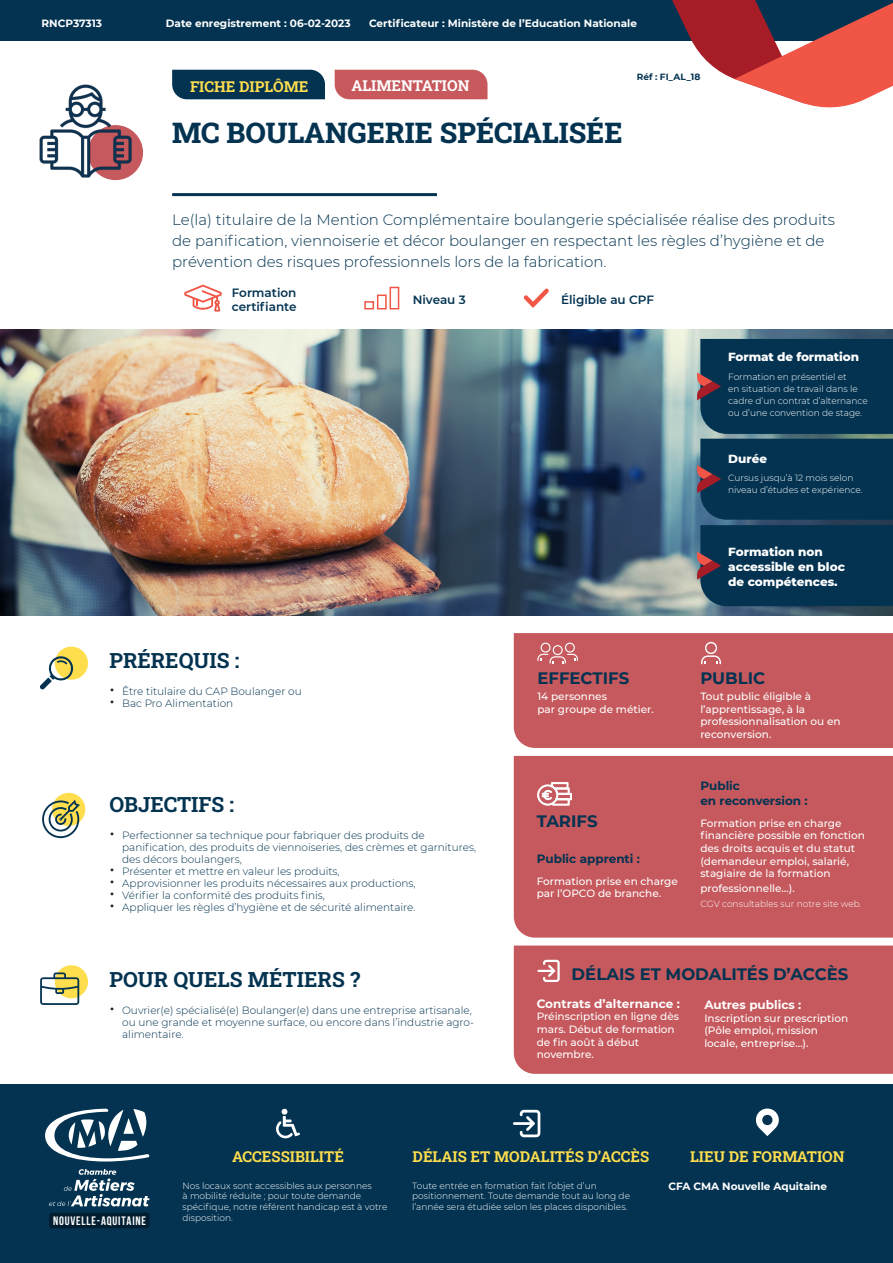
<style>
.page{position:relative;width:893px;height:1263px;background:#fff}
.page>*{position:absolute;margin:0;border:0;box-sizing:border-box;transform-origin:0 0}
.TITRE_DE_LA_FICHE{font:28.5px "Roboto Slab";color:#033351}
._8_FILETS_SOUS_TITRES{font:21px "Roboto Slab";color:#033351}
.t1{font:700 16.5px "Montserrat";color:#033351}
.Texte_intro{font:300 15px/21px "Montserrat";color:#033351}
.TITRES{font:15px "Roboto Slab";color:#ffde4e}
.Titre_Mon_objectif{font:15px "Roboto Slab";color:#ffde4e}
.Titre_Mon_objectif-2{font:15px "Roboto Slab";color:#fff}
.t2{font:700 12.3px "Bebas Neue";letter-spacing:.07em;color:#fff}
.t3{font:800 12px/15px "Montserrat";color:#fff}
.t4{font:600 12px/14.4px "Montserrat";color:#033351}
.t5{font:700 12px/14.4px "Montserrat";color:#033351}
.t6{font:700 12px "Montserrat";color:#fff}
.t7{font:300 10.5px/12px "Montserrat";color:#033351}
.t8{font:500 10.5px/12.6px "Montserrat";color:#fff}
.Num_Reference_fiche{font:700 10.5px "Montserrat";color:#fff}
.Texte_lieu_de_formation{font:700 10.5px "Montserrat";color:#fff}
.Texte_intro-2{font:300 9px/10.8px "Montserrat";color:#fff}
.Num_Reference_fiche-2{font:700 9px "Montserrat";color:#033351}
.s1{font-weight:400;font-size:18px;color:#231f20}
</style>
<div class="page">
<img style="left:0;top:329px;width:893px;height:287px">
<div style="left:0;top:0;width:893px;height:40px;background:#033351"></div>
<div style="left:172px;top:70px;width:153px;height:29px;background:#033351"></div>
<div style="left:335px;top:70px;width:152px;height:29px;background:#c7595d"></div>
<svg style="left:184px;top:285px;width:38px;height:27px"></svg>
<div style="left:364px;top:301px;width:10px;height:8px;border:2px solid #f05545"></div>
<div style="left:390px;top:287px;width:9px;height:22px;border:2px solid #f05545"></div>
<div style="left:377px;top:295px;width:10px;height:14px;border:2px solid #f05545"></div>
<div style="left:55px;top:647px;width:33px;height:33px;background:#ffde4e;border-radius:50%"></div>
<svg style="left:40px;top:655px;width:34px;height:35px"></svg>
<div style="left:52px;top:793px;width:33px;height:33px;background:#ffde4e;border-radius:50%"></div>
<svg style="left:42px;top:800px;width:38px;height:38px"></svg>
<div style="left:55px;top:965px;width:33px;height:33px;background:#ffde4e;border-radius:50%"></div>
<svg style="left:40px;top:972px;width:39px;height:33px"></svg>
<div style="left:514px;top:756px;width:379px;height:181px;background:#c5595d"></div>
<div style="left:514px;top:945px;width:379px;height:129px;background:#c5595d"></div>
<svg style="left:537px;top:960px;width:23px;height:22px"></svg>
<div style="left:514px;top:633px;width:379px;height:115px;background:#c5595d"></div>
<svg style="left:537px;top:782px;width:35px;height:23px"></svg>
<div style="left:0;top:1084px;width:893px;height:179px;background:#033351"></div>
<svg style="left:49px;top:1169px;width:101px;height:37px"></svg>
<svg style="left:45px;top:1109px;width:104px;height:52px"></svg>
<div style="left:49px;top:1212px;width:101px;height:16px;background:#011e31;border-radius:3px"></div>
<svg style="left:756px;top:1108px;width:23px;height:28px"></svg>
<svg style="left:276px;top:1109px;width:24px;height:29px"></svg>
<svg style="left:513px;top:1110px;width:27px;height:27px"></svg>
<img style="left:39px;top:84px;width:104px;height:97px">
<svg style="left:591px;top:0;width:302px;height:108px"></svg>
<hr style="left:172px;top:193px;width:265px;height:3px;background:#033351">
<svg style="left:524px;top:288px;width:25px;height:20px"></svg>
<svg style="left:697px;top:339px;width:196px;height:267px;background:#0c3754"></svg>
<p class="Num_Reference_fiche" style="left:42px;top:15px;width:62px">RNCP37313</p>
<p class="Num_Reference_fiche" style="left:166px;top:15px;width:186px">Date enregistrement : 06-02-2023</p>
<p class="Num_Reference_fiche" style="left:369px;top:15px;width:269px">Certificateur : Ministère de l’Education Nationale</p>
<p class="Titre_Mon_objectif" style="left:190px;top:76px;width:120px">FICHE DIPLÔME</p>
<p class="Titre_Mon_objectif-2" style="left:351px;top:75px;width:120px">ALIMENTATION</p>
<p class="TITRE_DE_LA_FICHE" style="left:172px;top:113px;width:452px">MC BOULANGERIE SPÉCIALISÉE</p>
<p class="Num_Reference_fiche-2" style="left:637px;top:70px;width:65px">Réf : FI_AL_18</p>
<p class="Texte_intro" style="left:172px;top:209px;width:664px">Le(la) titulaire de la Mention Complémentaire boulangerie spécialisée réalise des produits de panification, viennoiserie et décor boulanger en respectant les règles d’hygiène et de prévention des risques professionnels lors de la fabrication.</p>
<p class="t4" style="left:232px;top:285px;width:66px">Formation certifiante</p>
<p class="t4" style="left:413px;top:292px;width:54px">Niveau 3</p>
<p class="t4" style="left:561px;top:292px;width:94px">Éligible au CPF</p>
<p class="t3" style="left:728px;top:349px;width:132px">Format de formation</p>
<p class="Texte_intro-2" style="left:728px;top:370px;width:141px;line-height:12px">Formation en présentiel et<br>en situation de travail dans le cadre d’un contrat d’alternance ou d’une convention de stage.</p>
<p class="t3" style="left:728px;top:451px;width:40px">Durée</p>
<p class="Texte_intro-2" style="left:728px;top:471px;width:136px;line-height:12px">Cursus jusqu’à 12 mois selon niveau d’études et expérience.</p>
<p class="_8_FILETS_SOUS_TITRES" style="left:109px;top:645px;width:132px">PRÉREQUIS :</p>
<p class="t7" style="left:109px;top:685px;width:194px"><span class="s1">•</span> Être titulaire du CAP Boulanger ou</p>
<p class="t7" style="left:109px;top:697px;width:125px"><span class="s1">•</span> Bac Pro Alimentation</p>
<p class="_8_FILETS_SOUS_TITRES" style="left:109px;top:790px;width:126px">OBJECTIFS :</p>
<p class="t7" style="left:122px;top:829px;width:356px;text-indent:-13px"><span class="s1">•</span> Perfectionner sa technique pour fabriquer des produits de panification, des produits de viennoiseries, des crèmes et garnitures, des décors boulangers,</p>
<p class="t7" style="left:109px;top:865px;width:232px"><span class="s1">•</span> Présenter et mettre en valeur les produits,</p>
<p class="t7" style="left:109px;top:877px;width:308px"><span class="s1">•</span> Approvisionner les produits nécessaires aux productions,</p>
<p class="t7" style="left:109px;top:889px;width:217px"><span class="s1">•</span> Vérifier la conformité des produits finis,</p>
<p class="t7" style="left:109px;top:901px;width:308px"><span class="s1">•</span> Appliquer les règles d’hygiène et de sécurité alimentaire.</p>
<p class="_8_FILETS_SOUS_TITRES" style="left:109px;top:965px;width:252px">POUR QUELS MÉTIERS ?</p>
<p class="t7" style="left:122px;top:1004px;width:354px;text-indent:-13px"><span class="s1">•</span> Ouvrier(e) spécialisé(e) Boulanger(e) dans une entreprise artisanale, ou une grande et moyenne surface, ou encore dans l’industrie agro&shy;alimentaire.</p>
<p class="t3" style="left:728px;top:544px;width:118px">Formation non accessible en bloc de compétences.</p>
<p class="t1" style="left:537px;top:666px;width:93px">EFFECTIFS</p>
<p class="t1" style="left:700px;top:666px;width:66px">PUBLIC</p>
<p class="t8" style="left:537px;top:689px;width:118px">14 personnes<br>par groupe de métier.</p>
<p class="t1" style="left:537px;top:809px;width:62px">TARIFS</p>
<p class="t5" style="left:537px;top:851px;width:105px">Public apprenti :</p>
<p class="t8" style="left:537px;top:874px;width:143px">Formation prise en charge par l’OPCO de branche.</p>
<p class="t8" style="left:700px;top:689px;width:142px">Tout public éligible à l’apprentissage, à la professionnalisation ou en reconversion.</p>
<p class="t5" style="left:700px;top:778px;width:109px">Public<br>en reconversion :</p>
<p class="t8" style="left:700px;top:816px;width:166px">Formation prise en charge financière possible en fonction des droits acquis et du statut (demandeur emploi, salarié, stagiaire de la formation</p>
<p class="t8" style="left:700px;top:881px;width:96px">professionnelle…).</p>
<p class="Texte_intro-2" style="left:700px;top:898px;width:163px">CGV consultables sur notre site web.</p>
<p class="t1" style="left:572px;top:962px;width:278px">DÉLAIS ET MODALITÉS D’ACCÈS</p>
<p class="t6" style="left:537px;top:995px;width:145px">Contrats d’alternance :</p>
<p class="t8" style="left:537px;top:1010px;width:144px">Préinscription en ligne dès mars. Début de formation de fin août à début novembre.</p>
<p class="t6" style="left:704px;top:996px;width:98px">Autres publics :</p>
<p class="t8" style="left:704px;top:1011px;width:145px">Inscription sur prescription (Pôle emploi, mission locale, entreprise…).</p>
<p class="t2" style="left:53px;top:1214px;width:95px">NOUVELLE-AQUITAINE</p>
<p class="TITRES" style="left:232px;top:1146px;width:113px">ACCESSIBILITÉ</p>
<p class="TITRES" style="left:413px;top:1146px;width:238px">DÉLAIS ET MODALITÉS D’ACCÈS</p>
<p class="TITRES" style="left:690px;top:1146px;width:156px">LIEU DE FORMATION</p>
<p class="Texte_intro-2" style="left:182px;top:1179px;width:206px">Nos locaux sont accessibles aux personnes<br>à mobilité réduite ; pour toute demande spécifique, notre référent handicap est à votre disposition.</p>
<p class="Texte_intro-2" style="left:412px;top:1179px;width:219px">Toute entrée en formation fait l’objet d’un positionnement. Toute demande tout au long de l’année sera étudiée selon les places disponibles.</p>
<p class="Texte_lieu_de_formation" style="left:668px;top:1179px;width:160px">CFA CMA Nouvelle Aquitaine</p>
</div>
